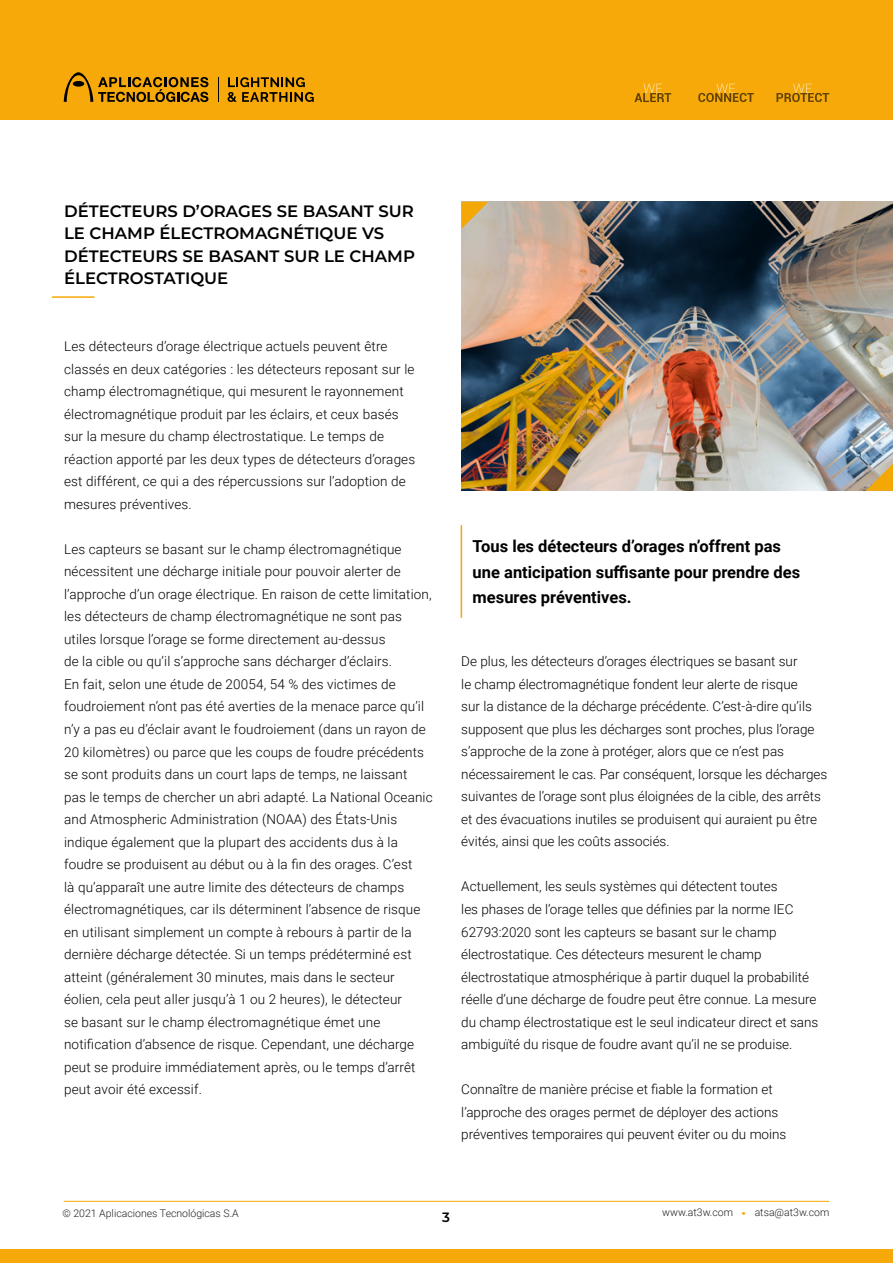
<style>
.page{position:relative;width:893px;height:1263px;background:#fff}
.page>*{position:absolute;margin:0;border:0;box-sizing:border-box;transform-origin:0 0}
.t1{font:600 16.5px/22.5px "Montserrat";color:#000}
.t2{font:700 16.5px/25.5px "Roboto";color:#000}
.t3{font:300 13.5px/22.5px "Roboto";letter-spacing:.01em;color:#000}
.t4{font:600 13.5px "Montserrat";color:#000}
.t5{font:300 10.5px "Roboto";color:#1e1f1d}
.s1{font-weight:900;font-size:16.5px;color:#f4a805}
</style>
<div class="page">
<img style="left:461px;top:202px;width:432px;height:288px">
<svg style="left:461px;top:202px;width:28px;height:27px"></svg>
<svg style="left:866px;top:464px;width:27px;height:27px"></svg>
<hr style="left:64px;top:1201px;width:765px;height:1px;background:#f4a805">
<div style="left:0;top:1249px;width:893px;height:14px;background:#f7a909"></div>
<hr style="left:461px;top:525px;width:1px;height:93px;background:#f4a805">
<hr style="left:52px;top:296px;width:42px;height:2px;background:#f4a805">
<div style="left:0;top:0;width:893px;height:119px;background:#f7a909"></div>
<svg style="left:64px;top:72px;width:144px;height:30px"></svg>
<div style="left:73px;top:81px;width:11px;height:6px;background:#000;border-radius:50%"></div>
<svg style="left:228px;top:77px;width:86px;height:25px"></svg>
<svg style="left:218px;top:77px;width:1px;height:25px"></svg>
<svg style="left:634px;top:84px;width:37px;height:18px"></svg>
<svg style="left:776px;top:84px;width:53px;height:18px"></svg>
<svg style="left:698px;top:84px;width:56px;height:18px"></svg>
<p class="t1" style="left:64px;top:199px;width:352px">DÉTECTEURS D’ORAGES SE BASANT SUR<br>LE CHAMP ÉLECTROMAGNÉTIQUE VS<br>DÉTECTEURS SE BASANT SUR LE CHAMP<br>ÉLECTROSTATIQUE</p>
<p class="t3" style="left:64px;top:335px;width:353px">Les détecteurs d’orage électrique actuels peuvent être classés en deux catégories : les détecteurs reposant sur le champ électromagnétique, qui mesurent le rayonnement électromagnétique produit par les éclairs, et ceux basés sur la mesure du champ électrostatique. Le temps de réaction apporté par les deux types de détecteurs d’orages est différent, ce qui a des répercussions sur l’adoption de mesures préventives.</p>
<p class="t3" style="left:64px;top:537px;width:370px">Les capteurs se basant sur le champ électromagnétique nécessitent une décharge initiale pour pouvoir alerter de l’approche d’un orage électrique. En raison de cette limitation, les détecteurs de champ électromagnétique ne sont pas utiles lorsque l’orage se forme directement au-dessus<br>de la cible ou qu’il s’approche sans décharger d’éclairs.<br>En fait, selon une étude de 20054, 54 % des victimes de foudroiement n’ont pas été averties de la menace parce qu’il n’y a pas eu d’éclair avant le foudroiement (dans un rayon de 20 kilomètres) ou parce que les coups de foudre précédents se sont produits dans un court laps de temps, ne laissant<br>pas le temps de chercher un abri adapté. La National Oceanic and Atmospheric Administration (NOAA) des États-Unis indique également que la plupart des accidents dus à la foudre se produisent au début ou à la fin des orages. C’est<br>là qu’apparaît une autre limite des détecteurs de champs électromagnétiques, car ils déterminent l’absence de risque en utilisant simplement un compte à rebours à partir de la dernière décharge détectée. Si un temps prédéterminé est atteint (généralement 30 minutes, mais dans le secteur éolien, cela peut aller jusqu’à 1 ou 2 heures), le détecteur<br>se basant sur le champ électromagnétique émet une notification d’absence de risque. Cependant, une décharge peut se produire immédiatement après, ou le temps d’arrêt peut avoir été excessif.</p>
<p class="t2" style="left:473px;top:533px;width:329px">Tous les détecteurs d’orages n’offrent pas une anticipation suffisante pour prendre des mesures préventives.</p>
<p class="t3" style="left:461px;top:650px;width:368px">De plus, les détecteurs d’orages électriques se basant sur<br>le champ électromagnétique fondent leur alerte de risque<br>sur la distance de la décharge précédente. C’est-à-dire qu’ils supposent que plus les décharges sont proches, plus l’orage s’approche de la zone à protéger, alors que ce n’est pas nécessairement le cas. Par conséquent, lorsque les décharges suivantes de l’orage sont plus éloignées de la cible, des arrêts et des évacuations inutiles se produisent qui auraient pu être évités, ainsi que les coûts associés.</p>
<p class="t3" style="left:461px;top:875px;width:359px">Actuellement, les seuls systèmes qui détectent toutes<br>les phases de l’orage telles que définies par la norme IEC 62793:2020 sont les capteurs se basant sur le champ électrostatique. Ces détecteurs mesurent le champ électrostatique atmosphérique à partir duquel la probabilité réelle d’une décharge de foudre peut être connue. La mesure du champ électrostatique est le seul indicateur direct et sans ambiguïté du risque de foudre avant qu’il ne se produise.</p>
<p class="t3" style="left:461px;top:1077px;width:327px">Connaître de manière précise et fiable la formation et l’approche des orages permet de déployer des actions préventives temporaires qui peuvent éviter ou du moins</p>
<p class="t5" style="left:63px;top:1206px;width:178px">© 2021 Aplicaciones Tecnológicas S.A</p>
<p class="t5" style="left:755px;top:1205px;width:76px">atsa@at3w.com</p>
<p class="t5" style="left:662px;top:1205px;width:86px">www.at3w.com <span class="s1">·</span></p>
<p class="t4" style="left:442px;top:1208px;width:9px">3</p>
</div>
